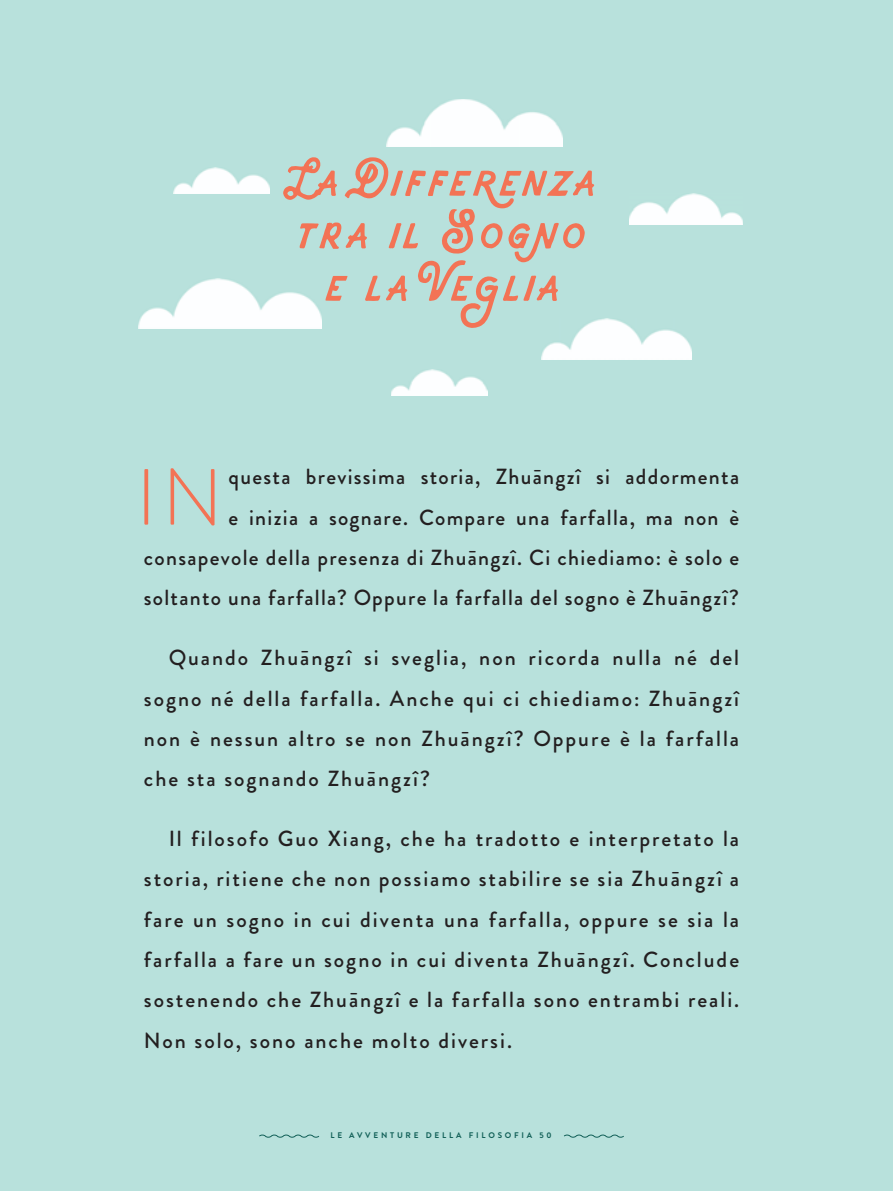
<style>
.page{position:relative;width:893px;height:1191px;background:#b8e1dc}
.page>*{position:absolute;margin:0;border:0;box-sizing:border-box;transform-origin:0 0}
.t1{font:300 79.45px "Brandon Grotesque";color:#f37355}
.t2{font:52.5px/52.5px "Voltunes Wild";letter-spacing:.05em;color:#f37355;text-align:center}
.t3{font:500 21.88px/40.2px "Brandon Grotesque";letter-spacing:.06em;color:#231f20;text-align:justify}
.t4{font:700 8.22px "Brandon Grotesque";letter-spacing:.34em;color:#115f57}
</style>
<div class="page">
<svg style="left:259px;top:1134px;width:61px;height:4px"></svg>
<svg style="left:564px;top:1134px;width:60px;height:4px"></svg>
<img style="left:139px;top:279px;width:183px;height:49px">
<img style="left:387px;top:99px;width:175px;height:47px">
<img style="left:174px;top:168px;width:96px;height:26px">
<img style="left:629px;top:194px;width:114px;height:30px">
<img style="left:542px;top:319px;width:149px;height:40px">
<img style="left:391px;top:370px;width:96px;height:26px">
<h2 class="t2" style="left:288px;top:151px;width:308px">La Differenza tra il Sogno e la Veglia</h2>
<h1 class="t1" style="left:136px;top:468px;width:88px">IN</h1>
<p class="t3" style="left:144px;top:459px;width:597px;text-align:right">questa brevissima storia, Zhuāngzî si addormenta<br>e inizia a sognare. Compare una farfalla, ma non è consapevole della presenza di Zhuāngzî. Ci chiediamo: è solo e soltanto una farfalla? Oppure la farfalla del sogno è Zhuāngzî?</p>
<p class="t3" style="left:144px;top:640px;width:597px;text-indent:25px">Quando Zhuāngzî si sveglia, non ricorda nulla né del sogno né della farfalla. Anche qui ci chiediamo: Zhuāngzî non è nessun altro se non Zhuāngzî? Oppure è la farfalla che sta sognando Zhuāngzî?</p>
<p class="t3" style="left:144px;top:821px;width:597px;text-indent:25px">Il filosofo Guo Xiang, che ha tradotto e interpretato la storia, ritiene che non possiamo stabilire se sia Zhuāngzî a fare un sogno in cui diventa una farfalla, oppure se sia la farfalla a fare un sogno in cui diventa Zhuāngzî. Conclude sostenendo che Zhuāngzî e la farfalla sono entrambi reali.<br>Non solo, sono anche molto diversi.</p>
<p class="t4" style="left:330px;top:1131px;width:223px">LE AVVENTURE DELLA FILOSOFIA 50</p>
</div>
